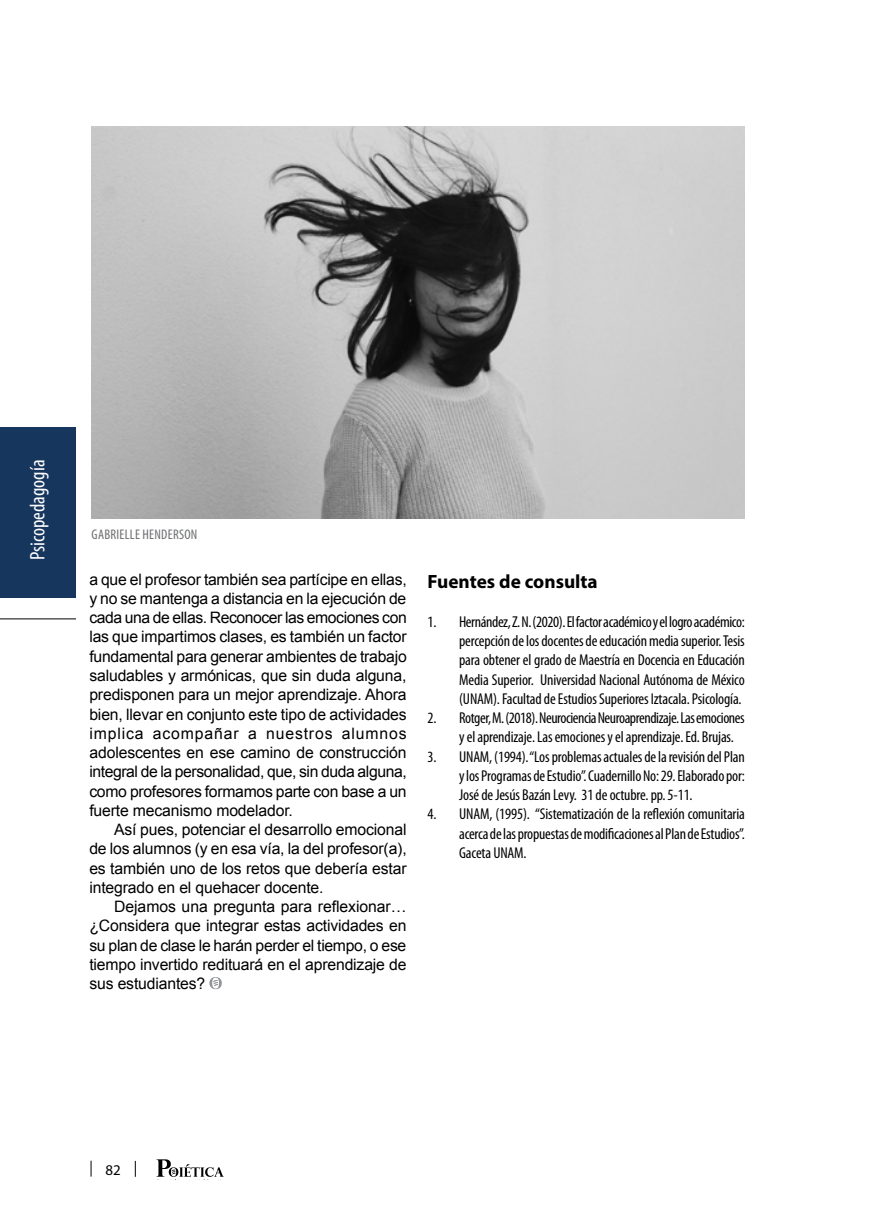
<style>
.page{position:relative;width:869px;height:1216px;background:#fff}
.page>*{position:absolute;margin:0;border:0;box-sizing:border-box;transform-origin:0 0}
.t1{font:condensed 21px "Myriad Pro";color:#fff}
.t2{font:700 19.25px "Myriad Pro";color:#000}
.t3{font:15.75px/19.2px "Arial";letter-spacing:-.01em;color:#000;text-align:justify}
.t4{font:condensed 15.75px/19.2px "Myriad Pro";letter-spacing:-.01em;color:#000;text-align:justify}
.t5{font:14.88px "Myriad Pro";color:#000}
.t6{font:condensed 14px "Myriad Pro";letter-spacing:.02em;color:#6d6e71}
</style>
<div class="page">
<svg style="left:135px;top:1160px;width:1px;height:16px"></svg>
<svg style="left:91px;top:1160px;width:1px;height:16px"></svg>
<svg style="left:156px;top:1159px;width:67px;height:17px"></svg>
<svg style="left:209px;top:977px;width:13px;height:12px"></svg>
<img style="left:91px;top:126px;width:653px;height:392px">
<div style="left:0;top:427px;width:76px;height:171px;background:#17365d"></div>
<hr style="left:0;top:618px;width:76px;height:1px;background:#000">
<h1 class="t1" style="left:25px;top:560px;width:102px;rotate:-90deg">Psicopedagogía</h1>
<p class="t6" style="left:92px;top:526px;width:107px">GABRIELLE HENDERSON</p>
<p class="t3" style="left:89px;top:569px;width:319px">a que el profesor también sea partícipe en ellas, y no se mantenga a distancia en la ejecución de cada una de ellas. Reconocer las emociones con las que impartimos clases, es también un factor fundamental para generar ambientes de trabajo saludables y armónicas, que sin duda alguna, predisponen para un mejor aprendizaje. Ahora bien, llevar en conjunto este tipo de actividades implica acompañar a nuestros alumnos adolescentes en ese camino de construcción integral de la personalidad, que, sin duda alguna, como profesores formamos parte con base a un fuerte mecanismo modelador.</p>
<p class="t3" style="left:89px;top:820px;width:319px;text-indent:25px">Así pues, potenciar el desarrollo emocional de los alumnos (y en esa vía, la del profesor(a), es también uno de los retos que debería estar integrado en el quehacer docente.</p>
<p class="t3" style="left:89px;top:897px;width:318px;text-indent:25px">Dejamos una pregunta para reflexionar… ¿Considera que integrar estas actividades en su plan de clase le harán perder el tiempo, o ese tiempo invertido redituará en el aprendizaje de sus estudiantes?</p>
<p class="t2" style="left:427px;top:569px;width:172px">Fuentes de consulta</p>
<p class="t4" style="left:459px;top:611px;width:287px;text-indent:-32px">1. Hernández, Z. N. (2020). El factor académico y el logro académico: percepción de los docentes de educación media superior. Tesis para obtener el grado de Maestría en Docencia en Educación Media Superior. Universidad Nacional Autónoma de México (UNAM). Facultad de Estudios Superiores Iztacala. Psicología.</p>
<p class="t4" style="left:459px;top:708px;width:287px;text-indent:-32px">2. Rotger, M. (2018). Neurociencia Neuroaprendizaje. Las emociones y el aprendizaje. Las emociones y el aprendizaje. Ed. Brujas.</p>
<p class="t4" style="left:459px;top:746px;width:287px;text-indent:-32px">3. UNAM, (1994). “Los problemas actuales de la revisión del Plan y los Programas de Estudio”. Cuadernillo No: 29. Elaborado por:<br>José de Jesús Bazán Levy. 31 de octubre. pp. 5-11.</p>
<p class="t4" style="left:459px;top:804px;width:287px;text-indent:-32px">4. UNAM, (1995). “Sistematización de la reflexión comunitaria acerca de las propuestas de modificaciones al Plan de Estudios”.<br>Gaceta UNAM.</p>
<p class="t5" style="left:105px;top:1160px;width:17px">82</p>
</div>
